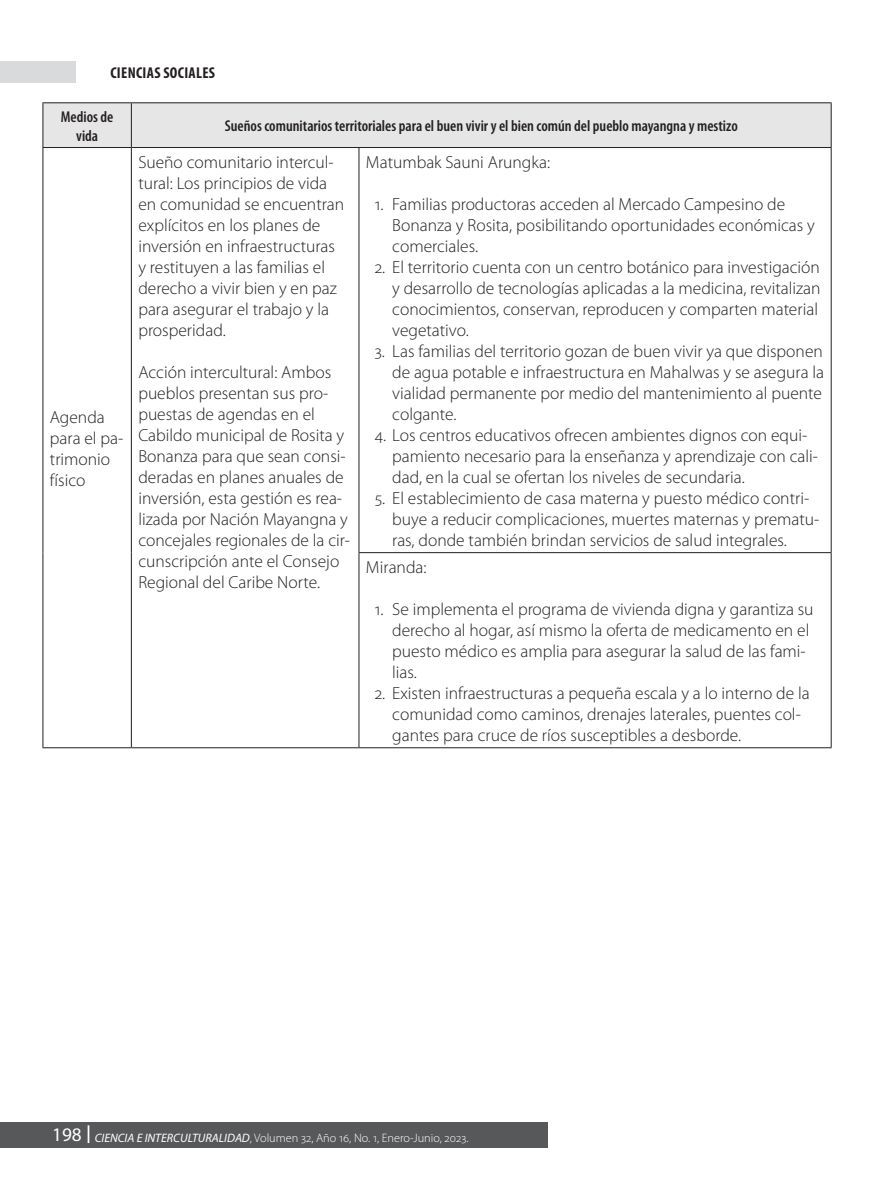
<style>
.page{position:relative;width:882px;height:1197px;background:#fff}
.page>*{position:absolute;margin:0;border:0;box-sizing:border-box;transform-origin:0 0}
.viñeta_tabla{font:300 17.5px/21px "Myriad Pro";color:#231f20}
.Tabla{font:300 17.5px/21px "Myriad Pro";color:#231f20}
.titulo_02_tabla{font:600 condensed 15.75px/18.9px "Myriad Pro";color:#231f20;text-align:center}
.t1{font:700 condensed 15.75px "Myriad Pro";letter-spacing:.02em;color:#231f20}
.t2{font:300 12.25px "Myriad Pro";color:#fff}
.s1{font-weight:400;font-size:19.25px}
.s2{font-weight:400;font-style:italic}
</style>
<div class="page">
<div style="left:0;top:1122px;width:548px;height:26px;background:#57585a"></div>
<div style="left:0;top:62px;width:76px;height:21px;background:#d9dadc"></div>
<svg style="left:88px;top:1125px;width:1px;height:18px"></svg>
<div style="left:43px;top:103px;width:788px;height:44px;background:#e7e6e6"></div>
<hr style="left:42px;top:102px;width:89px;height:1px;background:#231f20">
<hr style="left:42px;top:103px;width:1px;height:44px;background:#231f20">
<hr style="left:131px;top:102px;width:228px;height:1px;background:#231f20">
<hr style="left:131px;top:103px;width:1px;height:44px;background:#231f20">
<hr style="left:359px;top:102px;width:473px;height:1px;background:#231f20">
<hr style="left:831px;top:103px;width:1px;height:44px;background:#231f20">
<hr style="left:42px;top:147px;width:89px;height:1px;background:#231f20">
<hr style="left:42px;top:148px;width:1px;height:405px;background:#231f20">
<hr style="left:131px;top:147px;width:228px;height:1px;background:#231f20">
<hr style="left:131px;top:148px;width:1px;height:405px;background:#231f20">
<hr style="left:359px;top:147px;width:473px;height:1px;background:#231f20">
<hr style="left:359px;top:148px;width:1px;height:404px;background:#231f20">
<hr style="left:831px;top:148px;width:1px;height:404px;background:#231f20">
<hr style="left:42px;top:553px;width:1px;height:194px;background:#231f20">
<hr style="left:131px;top:553px;width:1px;height:194px;background:#231f20">
<hr style="left:359px;top:552px;width:473px;height:1px;background:#231f20">
<hr style="left:359px;top:553px;width:1px;height:194px;background:#231f20">
<hr style="left:831px;top:553px;width:1px;height:194px;background:#231f20">
<hr style="left:42px;top:747px;width:89px;height:1px;background:#231f20">
<hr style="left:131px;top:747px;width:228px;height:1px;background:#231f20">
<hr style="left:359px;top:747px;width:473px;height:1px;background:#231f20">
<p class="t1" style="left:110px;top:63px;width:106px">CIENCIAS SOCIALES</p>
<p class="titulo_02_tabla" style="left:61px;top:107px;width:54px">Medios de vida</p>
<p class="titulo_02_tabla" style="left:225px;top:117px;width:515px">Sueños comunitarios territoriales para el buen vivir y el bien común del pueblo mayangna y mestizo</p>
<p class="Tabla" style="left:50px;top:407px;width:75px">Agenda para el pa&shy;trimonio físico</p>
<p class="Tabla" style="left:138px;top:152px;width:207px">Sueño comunitario intercul&shy;tural: Los principios de vida en comunidad se encuentran explícitos en los planes de inversión en infraestructuras y restituyen a las familias el derecho a vivir bien y en paz para asegurar el trabajo y la prosperidad.</p>
<p class="Tabla" style="left:138px;top:362px;width:213px">Acción intercultural: Ambos pueblos presentan sus pro&shy;puestas de agendas en el<br>Cabildo municipal de Rosita y<br>Bonanza para que sean consi&shy;deradas en planes anuales de inversión, esta gestión es rea&shy;lizada por Nación Mayangna y concejales regionales de la cir&shy;cunscripción ante el Consejo<br>Regional del Caribe Norte.</p>
<p class="Tabla" style="left:366px;top:152px;width:186px">Matumbak Sauni Arungka:</p>
<p class="viñeta_tabla" style="left:392px;top:194px;width:424px;text-indent:-18px">1. Familias productoras acceden al Mercado Campesino de<br>Bonanza y Rosita, posibilitando oportunidades económicas y comerciales.</p>
<p class="viñeta_tabla" style="left:392px;top:257px;width:430px;text-indent:-18px">2. El territorio cuenta con un centro botánico para investigación y desarrollo de tecnologías aplicadas a la medicina, revitalizan conocimientos, conservan, reproducen y comparten material vegetativo.</p>
<p class="viñeta_tabla" style="left:392px;top:341px;width:433px;text-indent:-18px">3. Las familias del territorio gozan de buen vivir ya que disponen de agua potable e infraestructura en Mahalwas y se asegura la vialidad permanente por medio del mantenimiento al puente colgante.</p>
<p class="viñeta_tabla" style="left:392px;top:425px;width:427px;text-indent:-18px">4. Los centros educativos ofrecen ambientes dignos con equi&shy;pamiento necesario para la enseñanza y aprendizaje con cali&shy;dad, en la cual se ofertan los niveles de secundaria.</p>
<p class="viñeta_tabla" style="left:392px;top:488px;width:429px;text-indent:-18px">5. El establecimiento de casa materna y puesto médico contri&shy;buye a reducir complicaciones, muertes maternas y prematu&shy;ras, donde también brindan servicios de salud integrales.</p>
<p class="Tabla" style="left:366px;top:557px;width:62px">Miranda:</p>
<p class="viñeta_tabla" style="left:392px;top:599px;width:423px;text-indent:-18px">1. Se implementa el programa de vivienda digna y garantiza su derecho al hogar, así mismo la oferta de medicamento en el puesto médico es amplia para asegurar la salud de las fami&shy;lias.</p>
<p class="viñeta_tabla" style="left:392px;top:683px;width:419px;text-indent:-18px">2. Existen infraestructuras a pequeña escala y a lo interno de la comunidad como caminos, drenajes laterales, puentes col&shy;gantes para cruce de ríos susceptibles a desborde.</p>
<p class="t2" style="left:52px;top:1131px;width:418px"><span class="s1">198</span> <span class="s2">CIENCIA E INTERCULTURALIDAD</span>, Volumen 32, Año 16, No. 1, Enero-Junio, 2023.</p>
</div>
